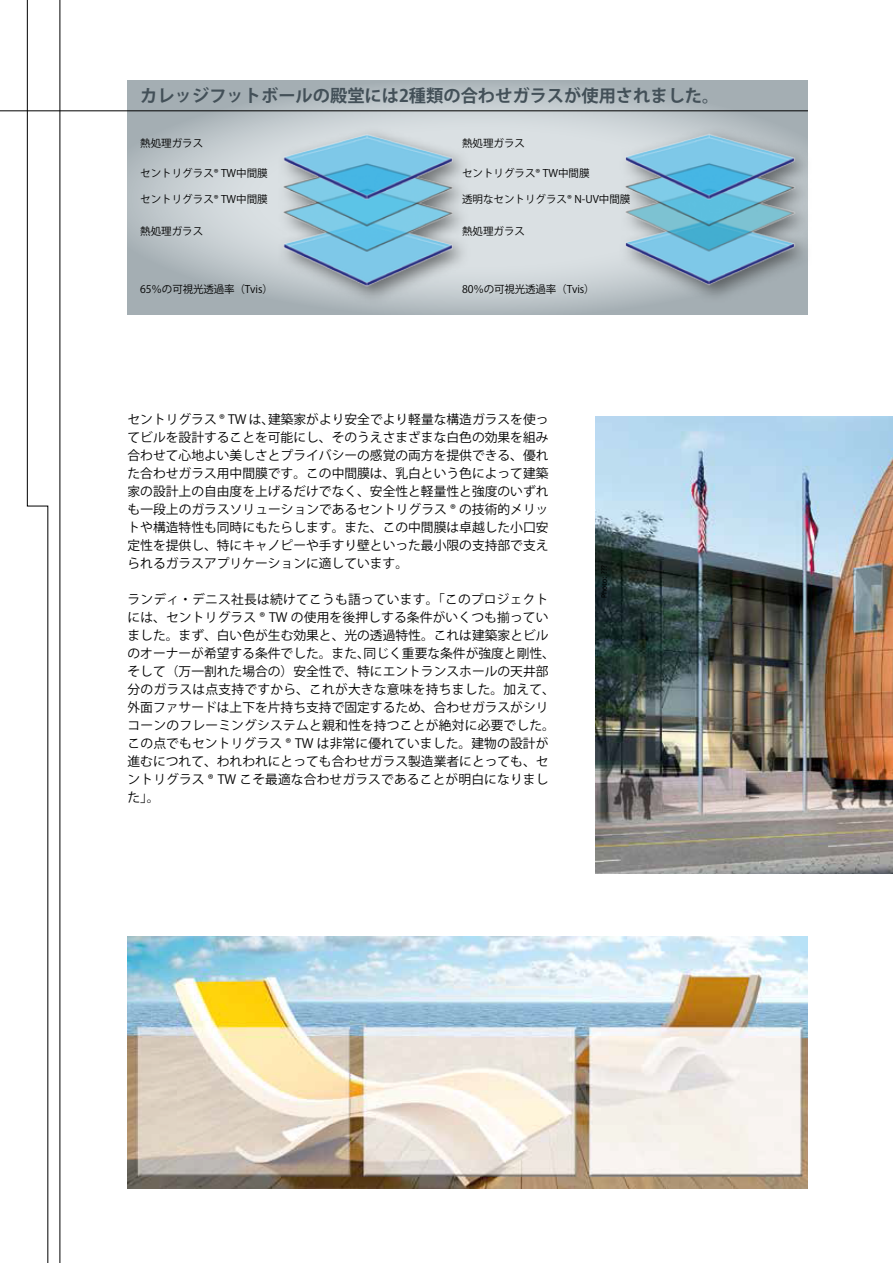
<style>
.page{position:relative;width:893px;height:1263px;background:#fff}
.page>*{position:absolute;margin:0;border:0;box-sizing:border-box;transform-origin:0 0}
.t1{font:700 17.25px "Koz Go Pro";color:#435058}
.t2{font:12.75px/18px "Koz Go Pro";color:#000;text-align:justify}
.t3{font:10.5px "Koz Go Pro";color:#000}
.t4{font:7.5px "Trebuchet MS";color:#000}
</style>
<div class="page">
<img style="left:595px;top:417px;width:298px;height:457px">
<svg style="left:27px;top:0;width:22px;height:1263px"></svg>
<hr style="left:60px;top:0;width:1px;height:1263px;background:#000">
<img style="left:128px;top:936px;width:680px;height:252px">
<svg style="left:128px;top:81px;width:680px;height:234px;background:#bcc4c9"></svg>
<img style="left:238px;top:100px;width:240px;height:209px">
<img style="left:577px;top:100px;width:231px;height:209px">
<hr style="left:0;top:110px;width:808px;height:1px;background:#000">
<h1 class="t1" style="left:140px;top:85px;width:581px">カレッジフットボールの殿堂には2種類の合わせガラスが使用されました。</h1>
<p class="t3" style="left:140px;top:137px;width:64px">熱処理ガラス</p>
<p class="t3" style="left:140px;top:166px;width:129px">セントリグラス® TW中間膜</p>
<p class="t3" style="left:140px;top:193px;width:129px">セントリグラス® TW中間膜</p>
<p class="t3" style="left:140px;top:224px;width:64px">熱処理ガラス</p>
<p class="t3" style="left:140px;top:282px;width:134px">65％の可視光透過率（Tvis）</p>
<p class="t3" style="left:462px;top:137px;width:64px">熱処理ガラス</p>
<p class="t3" style="left:462px;top:166px;width:129px">セントリグラス® TW中間膜</p>
<p class="t3" style="left:462px;top:193px;width:170px">透明なセントリグラス® N-UV中間膜</p>
<p class="t3" style="left:462px;top:224px;width:64px">熱処理ガラス</p>
<p class="t3" style="left:462px;top:282px;width:134px">80％の可視光透過率（Tvis）</p>
<p class="t2" style="left:128px;top:410px;width:423px">セントリグラス ® TW は、建築家がより安全でより軽量な構造ガラスを使ってビルを設計することを可能にし、そのうえさまざまな白色の効果を組み合わせて心地よい美しさとプライバシーの感覚の両方を提供できる、優れた合わせガラス用中間膜です。この中間膜は、乳白という色によって建築家の設計上の自由度を上げるだけでなく、安全性と軽量性と強度のいずれも一段上のガラスソリューションであるセントリグラス ® の技術的メリットや構造特性も同時にもたらします。また、この中間膜は卓越した小口安定性を提供し、特にキャノピーや手すり壁といった最小限の支持部で支えられるガラスアプリケーションに適しています。</p>
<p class="t2" style="left:128px;top:590px;width:429px;text-align:left">ランディ・デニス社長は続けてこうも語っています。「このプロジェクトには、セントリグラス ® TW の使用を後押しする条件がいくつも揃っていました。まず、白い色が生む効果と、光の透過特性。これは建築家とビルのオーナーが希望する条件でした。また、同じく重要な条件が強度と剛性、そして（万一割れた場合の）安全性で、特にエントランスホールの天井部分のガラスは点支持ですから、これが大きな意味を持ちました。加えて、外面ファサードは上下を片持ち支持で固定するため、合わせガラスがシリコーンのフレーミングシステムと親和性を持つことが絶対に必要でした。この点でもセントリグラス ® TW は非常に優れていました。建物の設計が進むにつれて、われわれにとっても合わせガラス製造業者にとっても、セントリグラス ® TW こそ最適な合わせガラスであることが明白になりました」。</p>
<p class="t4" style="left:600px;top:598px;width:34px;rotate:-90deg">Photo: ???</p>
</div>
